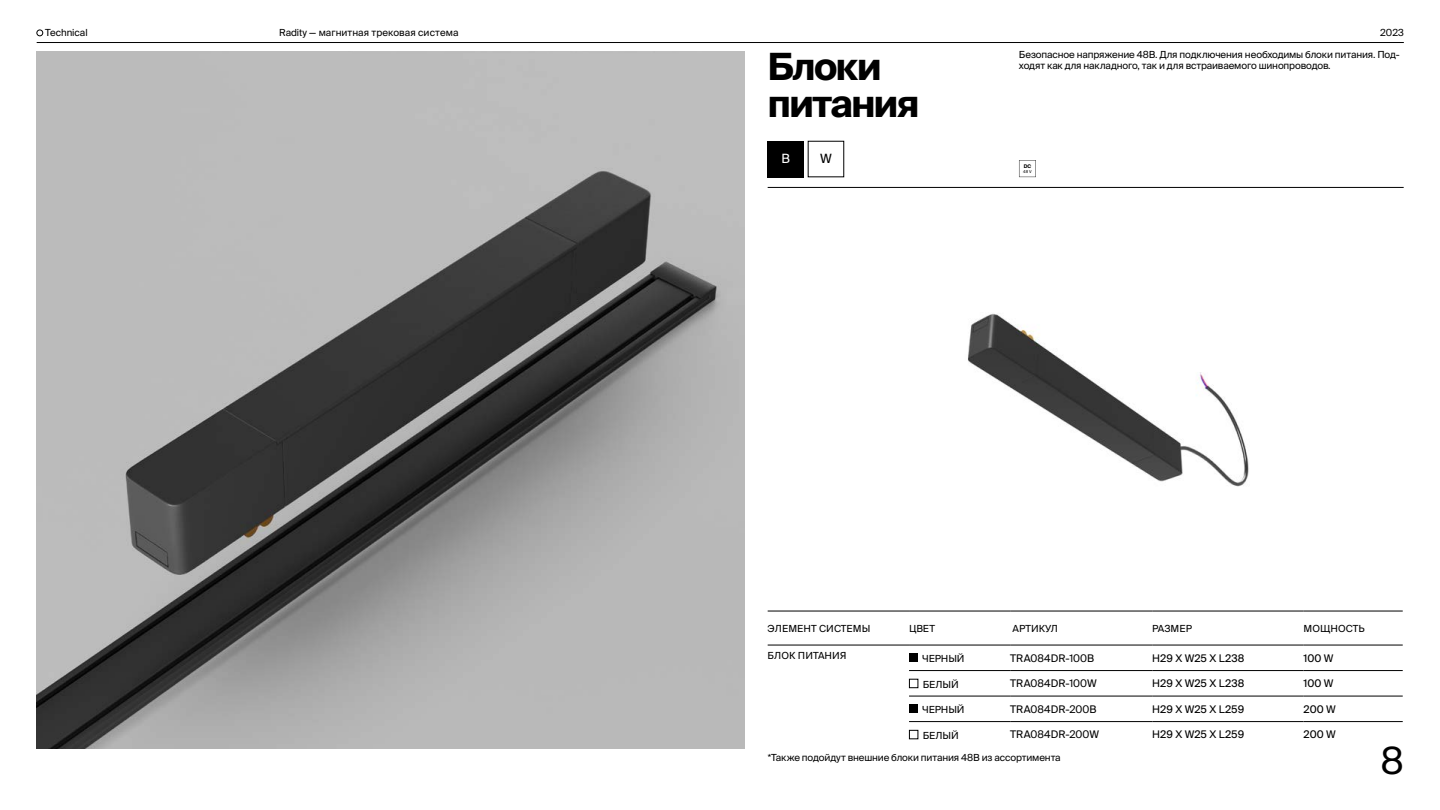
<style>
.page{position:relative;width:1440px;height:810px;background:#fff}
.page>*{position:absolute;margin:0;border:0;box-sizing:border-box;transform-origin:0 0}
.t1{font:700 37.5px/37.5px "Suisse Intl";letter-spacing:-.055em;color:#000}
.t2{font:37.5px "Suisse Intl";color:#000}
.t3{font:12.75px "Suisse Intl";color:#fff}
.t4{font:12.75px "Suisse Intl";color:#000}
.t5{font:10.5px "Suisse Intl";color:#000}
.t6{font:9.75px/10.5px "Suisse Intl";letter-spacing:-.01em;color:#000}
.t7{font:700 5.03px "Suisse Intl";color:#000}
.t8{font:3.97px "Suisse Intl";color:#000}
</style>
<div class="page">
<hr style="left:37px;top:42px;width:1367px;height:1px;background:#000">
<svg style="left:37px;top:30px;width:6px;height:6px"></svg>
<hr style="left:768px;top:645px;width:141px;height:1px;background:#000">
<hr style="left:768px;top:611px;width:141px;height:1px;background:#000">
<hr style="left:909px;top:611px;width:101px;height:1px;background:#000">
<hr style="left:1010px;top:611px;width:142px;height:1px;background:#000">
<hr style="left:1152px;top:611px;width:152px;height:1px;background:#000">
<hr style="left:1304px;top:611px;width:99px;height:1px;background:#000">
<hr style="left:909px;top:645px;width:101px;height:1px;background:#000">
<hr style="left:1010px;top:645px;width:142px;height:1px;background:#000">
<hr style="left:1152px;top:645px;width:152px;height:1px;background:#000">
<hr style="left:1304px;top:645px;width:99px;height:1px;background:#000">
<hr style="left:909px;top:670px;width:101px;height:1px;background:#000">
<hr style="left:1010px;top:670px;width:142px;height:1px;background:#000">
<hr style="left:1152px;top:670px;width:152px;height:1px;background:#000">
<hr style="left:1304px;top:670px;width:99px;height:1px;background:#000">
<hr style="left:909px;top:696px;width:101px;height:1px;background:#000">
<hr style="left:1010px;top:696px;width:142px;height:1px;background:#000">
<hr style="left:1152px;top:696px;width:152px;height:1px;background:#000">
<hr style="left:1304px;top:696px;width:99px;height:1px;background:#000">
<hr style="left:909px;top:721px;width:101px;height:1px;background:#000">
<hr style="left:1010px;top:721px;width:142px;height:1px;background:#000">
<hr style="left:1152px;top:721px;width:152px;height:1px;background:#000">
<hr style="left:1304px;top:721px;width:99px;height:1px;background:#000">
<div style="left:909px;top:654px;width:9px;height:8px;background:#000"></div>
<div style="left:909px;top:679px;width:9px;height:9px;border:1px solid #000"></div>
<div style="left:909px;top:705px;width:9px;height:8px;background:#000"></div>
<div style="left:909px;top:730px;width:9px;height:9px;border:1px solid #000"></div>
<div style="left:768px;top:141px;width:36px;height:36px;background:#000"></div>
<hr style="left:768px;top:187px;width:636px;height:1px;background:#000">
<img style="left:37px;top:51px;width:707px;height:697px">
<svg style="left:1019px;top:160px;width:17px;height:17px"></svg>
<img style="left:968px;top:313px;width:281px;height:174px">
<p class="t6" style="left:45px;top:27px;width:44px">Technical</p>
<p class="t6" style="left:279px;top:27px;width:181px">Radity — магнитная трековая система</p>
<p class="t6" style="left:1380px;top:27px;width:25px">2023</p>
<h1 class="t1" style="left:768px;top:48px;width:153px">Блоки питания</h1>
<h2 class="t3" style="left:781px;top:150px;width:10px">B</h2>
<h2 class="t4" style="left:820px;top:150px;width:13px">W</h2>
<p class="t6" style="left:1019px;top:50px;width:382px">Безопасное напряжение 48В. Для подключения необходимы блоки питания. Под&shy;ходят как для накладного, так и для встраиваемого шинопроводов.</p>
<p class="t7" style="left:1024px;top:163px;width:9px">DC</p>
<p class="t8" style="left:1023px;top:169px;width:10px">48 V</p>
<p class="t6" style="left:768px;top:623px;width:104px">ЭЛЕМЕНТ СИСТЕМЫ</p>
<p class="t6" style="left:909px;top:623px;width:27px">ЦВЕТ</p>
<p class="t6" style="left:1013px;top:623px;width:47px">АРТИКУЛ</p>
<p class="t6" style="left:1152px;top:623px;width:41px">РАЗМЕР</p>
<p class="t6" style="left:1304px;top:623px;width:63px">МОЩНОСТЬ</p>
<p class="t6" style="left:768px;top:650px;width:81px">БЛОК ПИТАНИЯ</p>
<p class="t6" style="left:922px;top:653px;width:44px">ЧЕРНЫЙ</p>
<p class="t5" style="left:1010px;top:652px;width:86px">TRA084DR-100B</p>
<p class="t5" style="left:1152px;top:652px;width:94px">H29 X W25 X L238</p>
<p class="t5" style="left:1304px;top:652px;width:32px">100 W</p>
<p class="t6" style="left:923px;top:679px;width:37px">БЕЛЫЙ</p>
<p class="t5" style="left:1010px;top:677px;width:88px">TRA084DR-100W</p>
<p class="t5" style="left:1152px;top:677px;width:94px">H29 X W25 X L238</p>
<p class="t5" style="left:1304px;top:677px;width:32px">100 W</p>
<p class="t6" style="left:922px;top:704px;width:44px">ЧЕРНЫЙ</p>
<p class="t5" style="left:1010px;top:703px;width:88px">TRA084DR-200B</p>
<p class="t5" style="left:1152px;top:703px;width:93px">H29 X W25 X L259</p>
<p class="t5" style="left:1304px;top:703px;width:34px">200 W</p>
<p class="t6" style="left:923px;top:730px;width:37px">БЕЛЫЙ</p>
<p class="t5" style="left:1010px;top:729px;width:90px">TRA084DR-200W</p>
<p class="t5" style="left:1152px;top:729px;width:93px">H29 X W25 X L259</p>
<p class="t5" style="left:1304px;top:729px;width:34px">200 W</p>
<p class="t6" style="left:768px;top:752px;width:295px">*Также подойдут внешние блоки питания 48В из ассортимента</p>
<h1 class="t2" style="left:1380px;top:739px;width:25px">8</h1>
</div>
